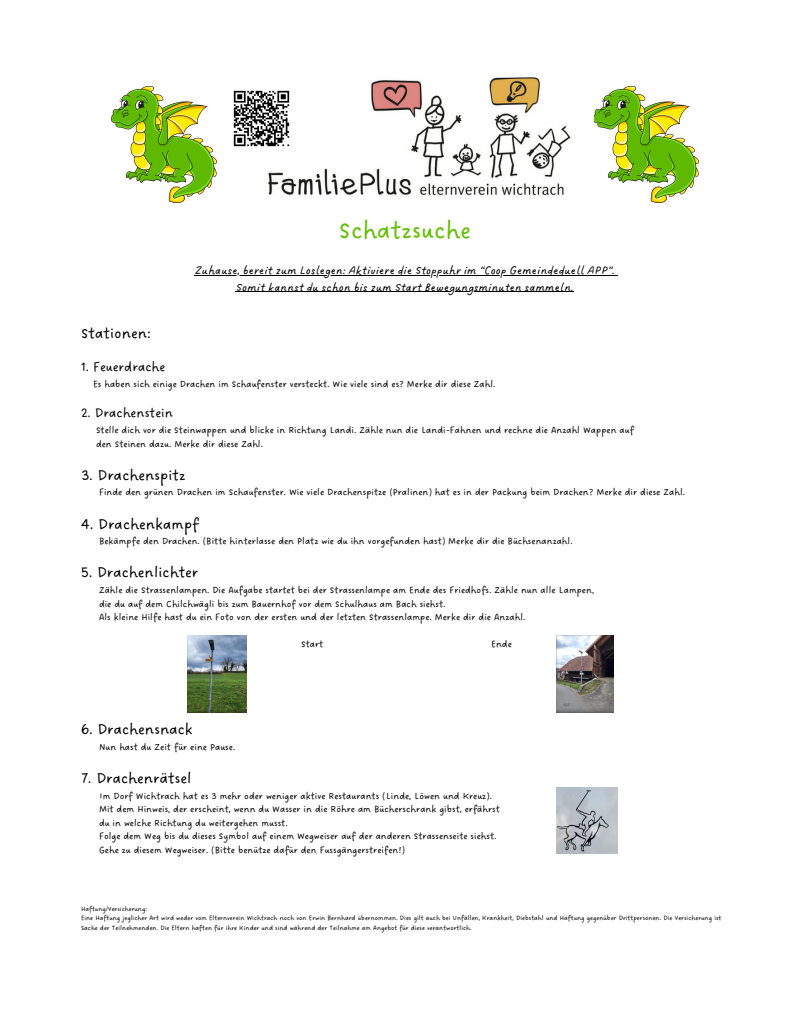
<style>
.page{position:relative;width:810px;height:1013px;background:#fff}
.page>*{position:absolute;margin:0;border:0;box-sizing:border-box;transform-origin:0 0}
.t1{font:26px "DO Sans Regular";color:#62be04}
.t2{font:16px "DO Sans Regular";color:#000}
.t3{font:14px "DO Sans Regular";color:#000}
.t4{font:12px "DO Sans Slanted";color:#000}
.t5{font:10px/13.5px "DO Sans Regular";color:#000}
.t6{font:7px/9.3px "DO Sans Regular";color:#000}
</style>
<div class="page">
<img style="left:594px;top:86px;width:104px;height:117px">
<img style="left:268px;top:77px;width:303px;height:119px">
<img style="left:233px;top:85px;width:62px;height:66px">
<img style="left:112px;top:86px;width:105px;height:117px">
<hr style="left:195px;top:275px;width:420px;height:1px;background:#000">
<hr style="left:236px;top:291px;width:338px;height:1px;background:#000">
<img style="left:188px;top:635px;width:58px;height:77px">
<img style="left:556px;top:635px;width:58px;height:77px">
<img style="left:556px;top:787px;width:62px;height:66px">
<h1 class="t1" style="left:339px;top:215px;width:134px">Schatzsuche</h1>
<h3 class="t4" style="left:195px;top:263px;width:422px">Zuhause, bereit zum Loslegen: Aktiviere die Stoppuhr im “Coop Gemeindeduell APP”.</h3>
<h2 class="t4" style="left:236px;top:280px;width:340px">Somit kannst du schon bis zum Start Bewegungsminuten sammeln.</h2>
<h2 class="t2" style="left:81px;top:324px;width:72px">Stationen:</h2>
<h2 class="t3" style="left:81px;top:358px;width:86px">1. Feuerdrache</h2>
<h4 class="t5" style="left:93px;top:377px;width:404px">Es haben sich einige Drachen im Schaufenster versteckt. Wie viele sind es? Merke dir diese Zahl.</h4>
<h4 class="t3" style="left:81px;top:405px;width:94px">2. Drachenstein</h4>
<h4 class="t5" style="left:96px;top:424px;width:539px">Stelle dich vor die Steinwappen und blicke in Richtung Landi. Zähle nun die Landi-Fahnen und rechne die Anzahl Wappen auf den Steinen dazu. Merke dir diese Zahl.</h4>
<h4 class="t2" style="left:81px;top:465px;width:106px">3. Drachenspitz</h4>
<h4 class="t5" style="left:99px;top:486px;width:588px">Finde den grünen Drachen im Schaufenster. Wie viele Drachenspitze (Pralinen) hat es in der Packung beim Drachen? Merke dir diese Zahl.</h4>
<h4 class="t2" style="left:81px;top:514px;width:120px">4. Drachenkampf</h4>
<h4 class="t5" style="left:99px;top:535px;width:475px">Bekämpfe den Drachen. (Bitte hinterlasse den Platz wie du ihn vorgefunden hast) Merke dir die Büchsenanzahl.</h4>
<h4 class="t2" style="left:81px;top:563px;width:119px">5. Drachenlichter</h4>
<h4 class="t5" style="left:99px;top:583px;width:496px">Zähle die Strassenlampen. Die Aufgabe startet bei der Strassenlampe am Ende des Friedhofs. Zähle nun alle Lampen, die du auf dem Chilchwägli bis zum Bauernhof vor dem Schulhaus am Bach siehst.<br>Als kleine Hilfe hast du ein Foto von der ersten und der letzten Strassenlampe. Merke dir die Anzahl.</h4>
<h4 class="t5" style="left:301px;top:637px;width:24px">Start</h4>
<h4 class="t5" style="left:491px;top:637px;width:22px">Ende</h4>
<h4 class="t2" style="left:81px;top:720px;width:114px">6. Drachensnack</h4>
<h4 class="t5" style="left:99px;top:740px;width:138px">Nun hast du Zeit für eine Pause.</h4>
<h4 class="t2" style="left:81px;top:768px;width:112px">7. Drachenrätsel</h4>
<h4 class="t5" style="left:99px;top:789px;width:402px">Im Dorf Wichtrach hat es 3 mehr oder weniger aktive Restaurants (Linde, Löwen und Kreuz).<br>Mit dem Hinweis, der erscheint, wenn du Wasser in die Röhre am Bücherschrank gibst, erfährst du in welche Richtung du weitergehen musst.</h4>
<p class="t5" style="left:99px;top:829px;width:399px">Folge dem Weg bis du dieses Symbol auf einem Wegweiser auf der anderen Strassenseite siehst.<br>Gehe zu diesem Wegweiser. (Bitte benütze dafür den Fussgängerstreifen!)</p>
<p class="t6" style="left:81px;top:904px;width:642px">Haftung/Versicherung:<br>Eine Haftung jeglicher Art wird weder vom Elternverein Wichtrach noch von Erwin Bernhard übernommen. Dies gilt auch bei Unfällen, Krankheit, Diebstahl und Haftung gegenüber Drittpersonen. Die Versicherung ist<br>Sache der Teilnehmenden. Die Eltern haften für ihre Kinder und sind während der Teilnahme am Angebot für diese verantwortlich.</p>
</div>
